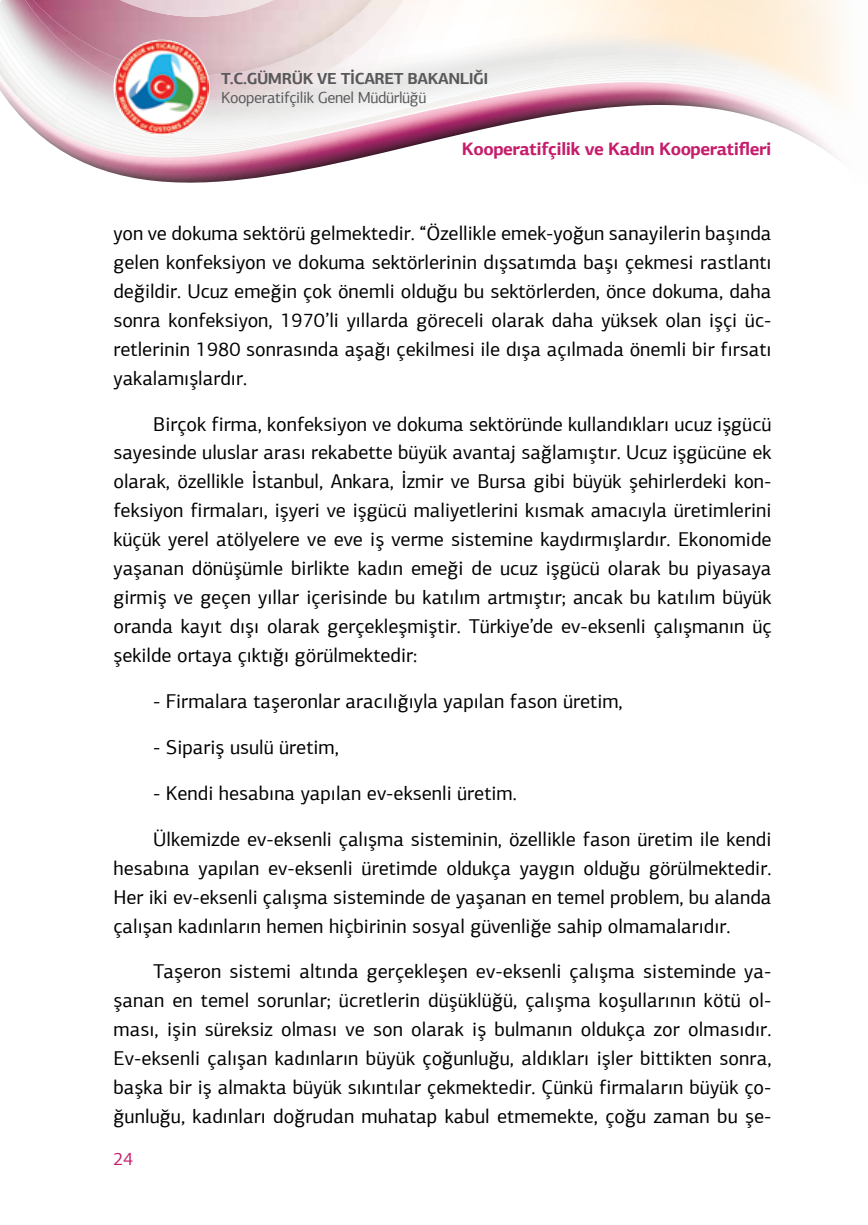
<style>
.page{position:relative;width:868px;height:1225px;background:#fff}
.page>*{position:absolute;margin:0;border:0;box-sizing:border-box;transform-origin:0 0}
.t1{font:20px/29px "PF Agora Sans Pro";color:#000;text-align:justify}
.t2{font:700 18px "PF Agora Sans Pro";letter-spacing:-.025em;color:#c51d6b}
.t3{font:18px "PF Agora Sans Pro";color:#c51d6b}
.t4{font:16px "PF Agora Sans Pro";letter-spacing:-.025em;color:#58595b}
.t5{font:700 16px "PF Agora Sans Pro";letter-spacing:-.025em;color:#58595b}
</style>
<div class="page">
<svg style="left:109px;top:172px;width:184px;height:6px"></svg>
<svg style="left:92px;top:166px;width:232px;height:6px"></svg>
<svg style="left:78px;top:160px;width:274px;height:6px;background:#bf7c97"></svg>
<svg style="left:67px;top:154px;width:769px;height:6px"></svg>
<svg style="left:0;top:7px;width:844px;height:147px"></svg>
<img style="left:11px;top:0;width:436px;height:101px">
<img style="left:12px;top:0;width:423px;height:75px">
<img style="left:33px;top:0;width:351px;height:17px">
<img style="left:114px;top:40px;width:95px;height:95px">
<p class="t5" style="left:221px;top:68px;width:269px">T.C.GÜMRÜK VE TİCARET BAKANLIĞI</p>
<p class="t4" style="left:221px;top:88px;width:207px">Kooperatifçilik Genel Müdürlüğü</p>
<p class="t2" style="left:462px;top:137px;width:311px">Kooperatifçilik ve Kadın Kooperatifleri</p>
<p class="t1" style="left:113px;top:219px;width:659px">yon ve dokuma sektörü gelmektedir. “Özellikle emek-yoğun sanayilerin başında gelen konfeksiyon ve dokuma sektörlerinin dışsatımda başı çekmesi rastlantı değildir. Ucuz emeğin çok önemli olduğu bu sektörlerden, önce dokuma, daha sonra konfeksiyon, 1970’li yıllarda göreceli olarak daha yüksek olan işçi üc&shy;retlerinin 1980 sonrasında aşağı çekilmesi ile dışa açılmada önemli bir fırsatı yakalamışlardır.</p>
<p class="t1" style="left:113px;top:409px;width:659px;text-indent:40px">Birçok firma, konfeksiyon ve dokuma sektöründe kullandıkları ucuz işgücü sayesinde uluslar arası rekabette büyük avantaj sağlamıştır. Ucuz işgücüne ek olarak, özellikle İstanbul, Ankara, İzmir ve Bursa gibi büyük şehirlerdeki kon&shy;feksiyon firmaları, işyeri ve işgücü maliyetlerini kısmak amacıyla üretimlerini küçük yerel atölyelere ve eve iş verme sistemine kaydırmışlardır. Ekonomide yaşanan dönüşümle birlikte kadın emeği de ucuz işgücü olarak bu piyasaya girmiş ve geçen yıllar içerisinde bu katılım artmıştır; ancak bu katılım büyük oranda kayıt dışı olarak gerçekleşmiştir. Türkiye’de ev-eksenli çalışmanın üç şekilde ortaya çıktığı görülmektedir:</p>
<p class="t1" style="left:153px;top:686px;width:471px">- Firmalara taşeronlar aracılığıyla yapılan fason üretim,</p>
<p class="t1" style="left:153px;top:732px;width:187px">- Sipariş usulü üretim,</p>
<p class="t1" style="left:153px;top:778px;width:365px">- Kendi hesabına yapılan ev-eksenli üretim.</p>
<p class="t1" style="left:113px;top:824px;width:659px;text-indent:40px">Ülkemizde ev-eksenli çalışma sisteminin, özellikle fason üretim ile kendi hesabına yapılan ev-eksenli üretimde oldukça yaygın olduğu görülmektedir.<br>Her iki ev-eksenli çalışma sisteminde de yaşanan en temel problem, bu alanda çalışan kadınların hemen hiçbirinin sosyal güvenliğe sahip olmamalarıdır.</p>
<p class="t1" style="left:113px;top:957px;width:659px;text-indent:40px">Taşeron sistemi altında gerçekleşen ev-eksenli çalışma sisteminde ya&shy;şanan en temel sorunlar; ücretlerin düşüklüğü, çalışma koşullarının kötü ol&shy;ması, işin süreksiz olması ve son olarak iş bulmanın oldukça zor olmasıdır.<br>Ev-eksenli çalışan kadınların büyük çoğunluğu, aldıkları işler bittikten sonra, başka bir iş almakta büyük sıkıntılar çekmektedir. Çünkü firmaların büyük ço&shy;ğunluğu, kadınları doğrudan muhatap kabul etmemekte, çoğu zaman bu şe-</p>
<p class="t3" style="left:113px;top:1147px;width:21px">24</p>
</div>
